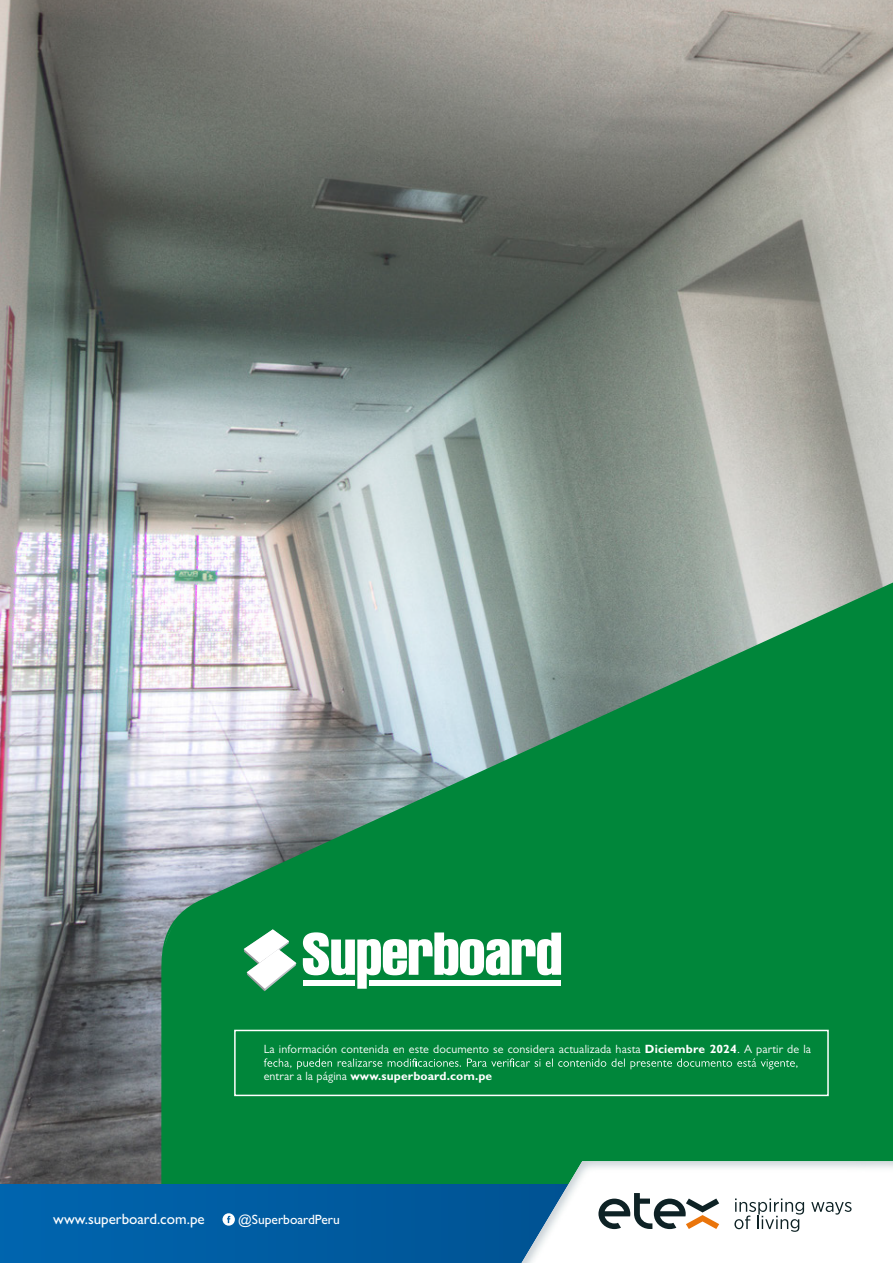
<style>
.page{position:relative;width:893px;height:1263px;background:#fff}
.page>*{position:absolute;margin:0;border:0;box-sizing:border-box;transform-origin:0 0}
.t1{font:500 15px "Gill Sans MT Std";color:#fff}
.t2{font:500 13.5px "Gill Sans MT Std";color:#fff}
.t3{font:12px "Gill Sans MT Std";letter-spacing:.01em;color:#fff}
.t4{font:700 12px "Gill Sans MT Std";letter-spacing:.01em;color:#fff}
.s1{font-weight:700}
.s2{font-weight:400}
</style>
<div class="page">
<img style="left:0;top:0;width:893px;height:1184px">
<svg style="left:161px;top:540px;width:732px;height:644px;background:#b0bab5"></svg>
<svg style="left:164px;top:585px;width:729px;height:599px;background:#359561"></svg>
<div style="left:0;top:1184px;width:893px;height:79px;background:#005da2"></div>
<svg style="left:222px;top:1213px;width:13px;height:13px"></svg>
<svg style="left:521px;top:1161px;width:372px;height:102px"></svg>
<svg style="left:303px;top:932px;width:258px;height:57px"></svg>
<div style="left:303px;top:981px;width:52px;height:5px;background:#fff"></div>
<div style="left:369px;top:981px;width:192px;height:5px;background:#fff"></div>
<svg style="left:244px;top:929px;width:52px;height:62px"></svg>
<div style="left:234px;top:1030px;width:595px;height:66px;border:2px solid #fff"></div>
<svg style="left:264px;top:1058px;width:533px;height:11px;background:#29995a"></svg>
<p class="t3" style="left:264px;top:1042px;width:549px">La información contenida en este documento se considera actualizada hasta <span class="s1">Diciembre 2024</span>. A partir de la</p>
<p class="t4" style="left:264px;top:1069px;width:230px"><span class="s2">entrar a la página</span> www.superboard.com.pe</p>
<p class="t1" style="left:53px;top:1210px;width:153px">www.superboard.com.pe</p>
<p class="t2" style="left:238px;top:1211px;width:103px">@SuperboardPeru</p>
</div>
